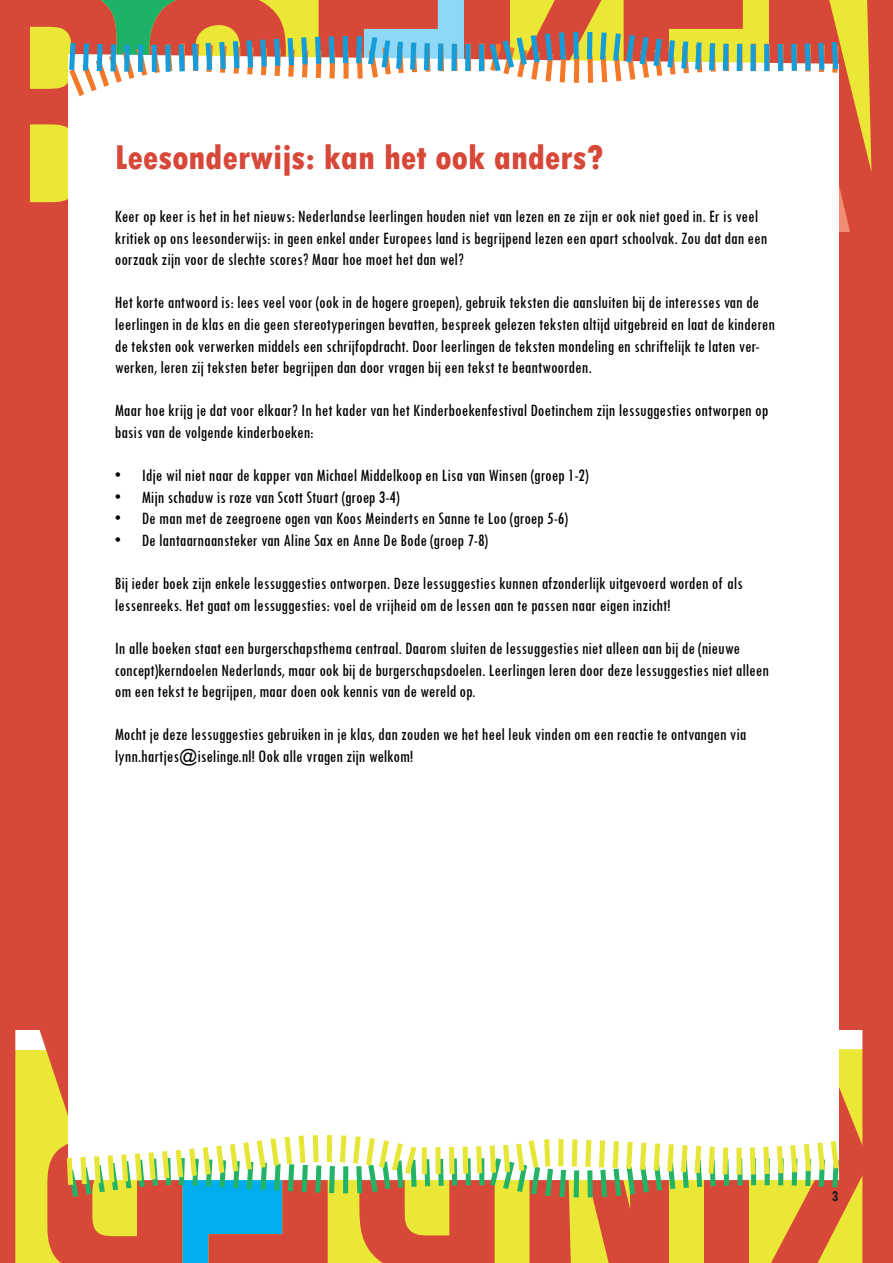
<style>
.page{position:relative;width:893px;height:1263px;background:#fff}
.page>*{position:absolute;margin:0;border:0;box-sizing:border-box;transform-origin:0 0}
.t1{font:800 condensed 36px "Tw Cen";color:#d74839}
.t2{font:condensed 18px/21.6px "Tw Cen";color:#000}
.t3{font:800 condensed 15px "Tw Cen";color:#231f20}
</style>
<div class="page">
<div style="left:0;top:1030px;width:893px;height:233px;background:#eae736"></div>
<div style="left:0;top:1030px;width:185px;height:19px;background:#fff"></div>
<div style="left:0;top:1030px;width:15px;height:233px;background:#d74838"></div>
<div style="left:0;top:233px;width:893px;height:797px;background:#d74839"></div>
<div style="left:68px;top:233px;width:771px;height:797px;background:#fff"></div>
<svg style="left:0;top:0;width:893px;height:233px"></svg>
<svg style="left:38px;top:1030px;width:855px;height:233px"></svg>
<svg style="left:64px;top:1130px;width:778px;height:60px"></svg>
<h1 class="t1" style="left:115px;top:136px;width:490px">Leesonderwijs: kan het ook anders?</h1>
<p class="t2" style="left:115px;top:205px;width:654px">Keer op keer is het in het nieuws: Nederlandse leerlingen houden niet van lezen en ze zijn er ook niet goed in. Er is veel kritiek op ons leesonderwijs: in geen enkel ander Europees land is begrijpend lezen een apart schoolvak. Zou dat dan een oorzaak zijn voor de slechte scores? Maar hoe moet het dan wel?</p>
<p class="t2" style="left:115px;top:291px;width:662px">Het korte antwoord is: lees veel voor (ook in de hogere groepen), gebruik teksten die aansluiten bij de interesses van de leerlingen in de klas en die geen stereotyperingen bevatten, bespreek gelezen teksten altijd uitgebreid en laat de kinderen de teksten ook verwerken middels een schrijfopdracht. Door leerlingen de teksten mondeling en schriftelijk te laten ver&shy;werken, leren zij teksten beter begrijpen dan door vragen bij een tekst te beantwoorden.</p>
<p class="t2" style="left:115px;top:399px;width:655px">Maar hoe krijg je dat voor elkaar? In het kader van het Kinderboekenfestival Doetinchem zijn lessuggesties ontworpen op basis van de volgende kinderboeken:</p>
<p class="t2" style="left:115px;top:464px;width:475px">• Idje wil niet naar de kapper van Michael Middelkoop en Lisa van Winsen (groep 1-2)</p>
<p class="t2" style="left:115px;top:486px;width:286px">• Mijn schaduw is roze van Scott Stuart (groep 3-4)</p>
<p class="t2" style="left:115px;top:507px;width:454px">• De man met de zeegroene ogen van Koos Meinderts en Sanne te Loo (groep 5-6)</p>
<p class="t2" style="left:115px;top:529px;width:375px">• De lantaarnaansteker van Aline Sax en Anne De Bode (groep 7-8)</p>
<p class="t2" style="left:115px;top:572px;width:630px">Bij ieder boek zijn enkele lessuggesties ontworpen. Deze lessuggesties kunnen afzonderlijk uitgevoerd worden of als lessenreeks. Het gaat om lessuggesties: voel de vrijheid om de lessen aan te passen naar eigen inzicht!</p>
<p class="t2" style="left:115px;top:637px;width:656px">In alle boeken staat een burgerschapsthema centraal. Daarom sluiten de lessuggesties niet alleen aan bij de (nieuwe concept)kerndoelen Nederlands, maar ook bij de burgerschapsdoelen. Leerlingen leren door deze lessuggesties niet alleen om een tekst te begrijpen, maar doen ook kennis van de wereld op.</p>
<p class="t2" style="left:115px;top:723px;width:633px">Mocht je deze lessuggesties gebruiken in je klas, dan zouden we het heel leuk vinden om een reactie te ontvangen via lynn.hartjes@iselinge.nl! Ook alle vragen zijn welkom!</p>
<p class="t3" style="left:832px;top:1187px;width:9px">3</p>
</div>
